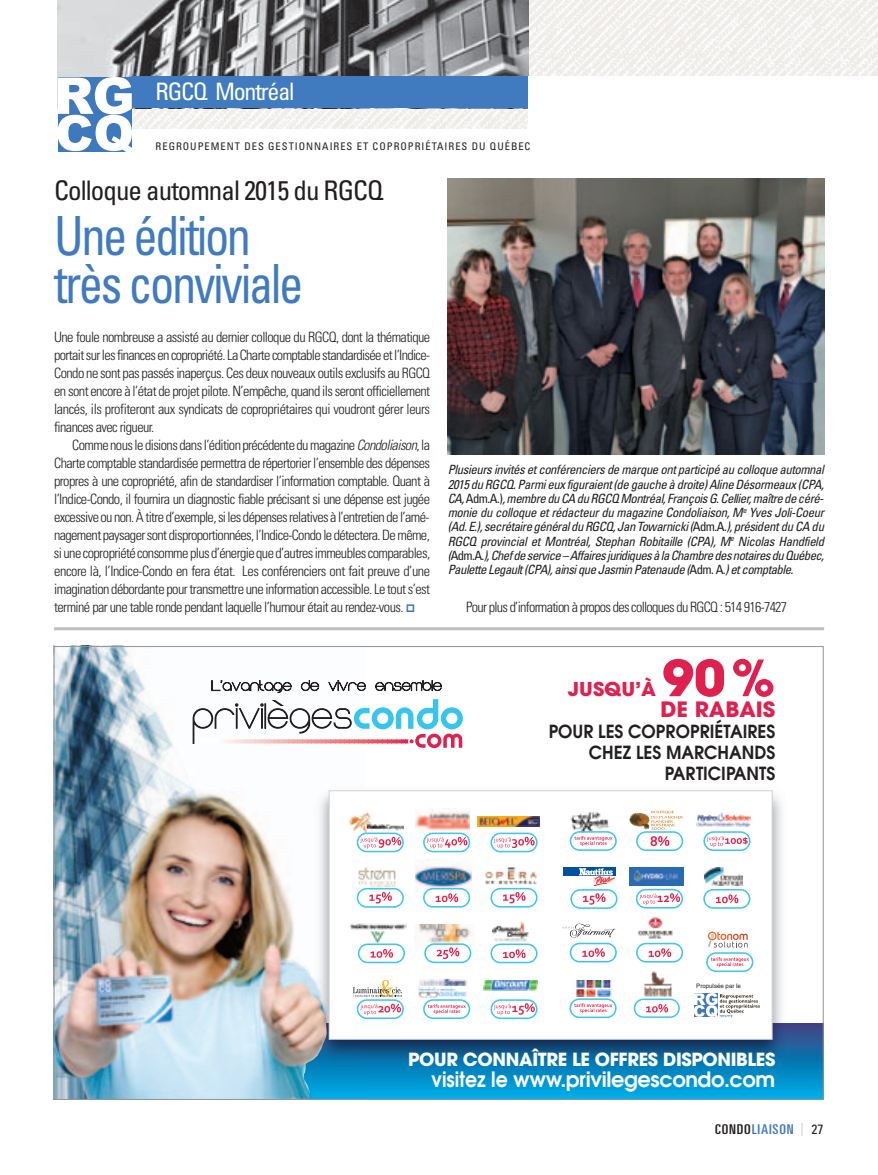
<style>
.page{position:relative;width:878px;height:1175px;background:#fff}
.page>*{position:absolute;margin:0;border:0;box-sizing:border-box;transform-origin:0 0}
.t1{font:condensed 54px/48px "Univers";color:#407bbf;scale:.9 1}
.t2{font:700 49.5px "Avant Garde";color:#df214f;scale:1.04 1}
.t3{font:condensed 27px "Univers";letter-spacing:-.035em;color:#231f20}
.t4{font:condensed 24px "Univers";color:#fff}
.t5{font:600 21px "Avant Garde";letter-spacing:-.02em;color:#fff;scale:.9 1}
.t6{font:700 21px "Avant Garde";color:#df214f;scale:1.04 1}
.t7{font:700 19.05px "Avant Garde";color:#df214f;scale:1.04 1}
.t8{font:600 18px/21px "Avant Garde";color:#231f20;text-align:right;scale:.95 1}
.t9{font:700 18px "Avant Garde";color:#fff}
.t10{font:300 condensed 14.25px/18px "Univers";letter-spacing:-.04em;color:#231f20;text-align:justify}
.t11{font:ultra-condensed 13.5px "Univers";color:#407bbf;scale:1.2 1}
.t12{font:italic condensed 12.75px/14.2px "Univers";letter-spacing:-.035em;color:#231f20}
.t13{font:condensed 10.5px "Univers";letter-spacing:.095em;color:#231f20}
.t14{font:6.15px "Helvetica";color:#231f20}
.s1{font-style:italic}
.s2{font-style:normal}
.s3{color:#231f20}
.s4{font-weight:100;font-size:18px;color:#bcbdc0}
.s5{font-stretch:condensed;color:#231f20}
</style>
<div class="page">
<img style="left:53px;top:0;width:825px;height:1100px">
<svg style="left:406px;top:604px;width:8px;height:8px"></svg>
<h3 class="t4" style="left:156px;top:76px;width:140px">RGCQ Montréal</h3>
<p class="t13" style="left:156px;top:139px;width:376px">REGROUPEMENT DES GESTIONNAIRES ET COPROPRIÉTAIRES DU QUÉBEC</p>
<h3 class="t3" style="left:54px;top:173px;width:331px">Colloque automnal 2015 du RGCQ</h3>
<h1 class="t1" style="left:54px;top:210px;width:278px">Une édition très conviviale</h1>
<p class="t10" style="left:54px;top:328px;width:377px">Une foule nombreuse a assisté au dernier colloque du RGCQ, dont la thématique portaitsurlesfinancesencopropriété.LaChartecomptablestandardiséeetl’Indice-Condo ne sont pas passés inaperçus. Ces deux nouveaux outils exclusifs au RGCQ en sont encore à l’état de projet pilote. N’empêche, quand ils seront officiellement lancés, ils profiteront aux syndicats de copropriétaires qui voudront gérer leurs finances avec rigueur.</p>
<p class="t10" style="left:54px;top:436px;width:378px;text-indent:18px">Commenousledisionsdansl’éditionprécédentedumagazine<span class="s1">Condoliaison</span>,la Charte comptable standardisée permettra de répertorier l’ensemble des dépenses propres à une copropriété, afin de standardiser l’information comptable. Quant à l’Indice-Condo, il fournira un diagnostic fiable précisant si une dépense est jugée excessiveounon.Àtitred’exemple,silesdépensesrelativesàl’entretiendel’amé&shy;nagementpaysagersontdisproportionnées,l’Indice-Condoledétectera.Demême, siunecopropriétéconsommeplusd’énergiequed’autresimmeublescomparables, encore là, l’Indice-Condo en fera état. Les conférenciers ont fait preuve d’une imagination débordante pour transmettre une information accessible. Le tout s’est terminé par une table ronde pendant laquelle l’humour était au rendez-vous.</p>
<p class="t12" style="left:447px;top:462px;width:379px">Plusieurs invités et conférenciers de marque ont participé au colloque automnal 2015du RGCQ. Parmieuxfiguraient(de gauche à droite) Aline Désormeaux(CPA, CA, <span class="s2">Adm.A.)</span>, membreduCA duRGCQMontréal, FrançoisG. Cellier, maîtredecéré&shy;monie du colloque et rédacteur du magazine Condoliaison, M<sup>e</sup> Yves Joli-Coeur (Ad. E.), secrétairegénéralduRGCQ, JanTowarnicki(<span class="s2">Adm.A.</span>), présidentdu CA du RGCQ provincial et Montréal, Stephan Robitaille (CPA), M<sup>e</sup> Nicolas Handfield (<span class="s2">Adm.A.</span>), Chefdeservice– Affairesjuridiquesà la ChambredesnotairesduQuébec, Paulette Legault(CPA), ainsi que Jasmin Patenaude (<span class="s2">Adm. A.</span>) etcomptable.</p>
<p class="t10" style="left:466px;top:598px;width:322px">Pour plus d’information à propos des colloques du RGCQ : 514 916-7427</p>
<h2 class="t2" style="left:662px;top:646px;width:110px">90%</h2>
<p class="t8" style="left:548px;top:720px;width:240px">POUR LES COPROPRIÉTAIRES<br>CHEZ LES MARCHANDS<br>PARTICIPANTS</p>
<h3 class="t7" style="left:568px;top:677px;width:86px">JUSQU’À</h3>
<h3 class="t6" style="left:660px;top:696px;width:112px">DE RABAIS</h3>
<p class="t14" style="left:696px;top:982px;width:46px">Propulsée par le</p>
<p class="t9" style="left:408px;top:1047px;width:368px">POUR CONNAÎTRE LE OFFRES DISPONIBLES</p>
<h3 class="t5" style="left:431px;top:1065px;width:383px">visitez le www.privilegescondo.com</h3>
<p class="t11" style="left:715px;top:1121px;width:92px"><span class="s3">CONDO</span>LIAISON <span class="s4">I</span> <span class="s5">27</span></p>
</div>
